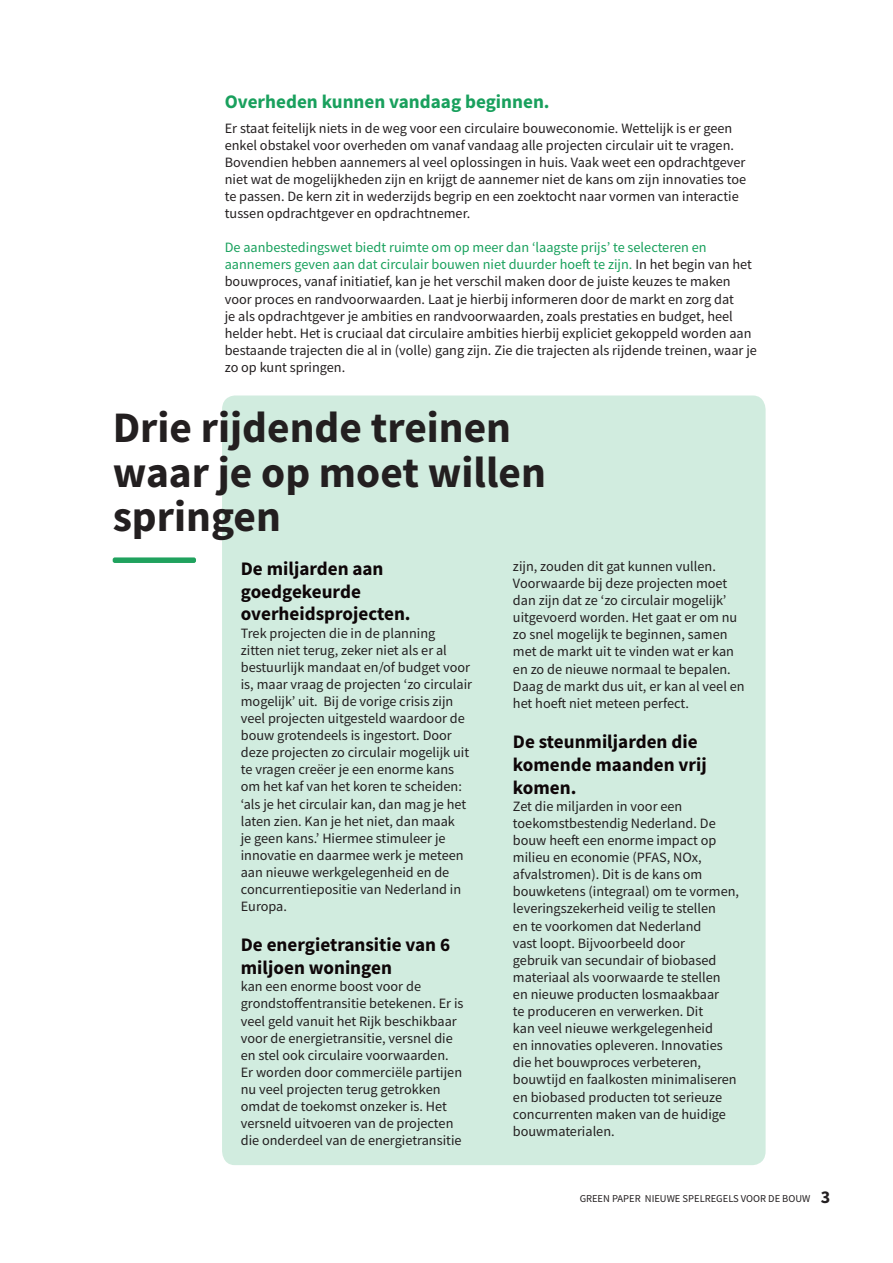
<style>
.page{position:relative;width:893px;height:1263px;background:#fff}
.page>*{position:absolute;margin:0;border:0;box-sizing:border-box;transform-origin:0 0}
.t1{font:700 43.5px/45px "Source Sans Pro";color:#231f20}
.t2{font:700 19.2px/23px "Source Sans Pro";color:#0e0608}
.t3{font:700 19.2px "Source Sans Pro";color:#19a05d}
.t4{font:14.25px/17.1px "Source Sans Pro";color:#231f20}
.t5{font:10.5px "Source Sans Pro";color:#231f20}
.s1{color:#19a15d}
.s2{font-weight:700;font-size:18px}
</style>
<div class="page">
<div style="left:222px;top:395px;width:544px;height:770px;background:#d1ecdf;border-radius:13px"></div>
<div style="left:113px;top:557px;width:83px;height:6px;background:#20a25e;border-radius:2px"></div>
<h2 class="t3" style="left:225px;top:89px;width:326px">Overheden kunnen vandaag beginnen.</h2>
<p class="t4" style="left:225px;top:119px;width:523px">Er staat feitelijk niets in de weg voor een circulaire bouweconomie. Wettelijk is er geen enkel obstakel voor overheden om vanaf vandaag alle projecten circulair uit te vragen.<br>Bovendien hebben aannemers al veel oplossingen in huis. Vaak weet een opdrachtgever niet wat de mogelijkheden zijn en krijgt de aannemer niet de kans om zijn innovaties toe te passen. De kern zit in wederzijds begrip en een zoektocht naar vormen van interactie tussen opdrachtgever en opdrachtnemer.</p>
<p class="t4" style="left:225px;top:239px;width:534px"><span class="s1">De aanbestedingswet biedt ruimte om op meer dan ‘laagste prijs’ te selecteren en aannemers geven aan dat circulair bouwen niet duurder hoeft te zijn.</span> In het begin van het bouwproces, vanaf initiatief, kan je het verschil maken door de juiste keuzes te maken voor proces en randvoorwaarden. Laat je hierbij informeren door de markt en zorg dat<br>je als opdrachtgever je ambities en randvoorwaarden, zoals prestaties en budget, heel helder hebt. Het is cruciaal dat circulaire ambities hierbij expliciet gekoppeld worden aan bestaande trajecten die al in (volle) gang zijn. Zie die trajecten als rijdende treinen, waar je zo op kunt springen.</p>
<h1 class="t1" style="left:113px;top:404px;width:435px">Drie rijdende treinen waar je op moet willen springen</h1>
<h2 class="t2" style="left:241px;top:556px;width:171px">De miljarden aan goedgekeurde overheidsprojecten.</h2>
<p class="t4" style="left:241px;top:624px;width:233px">Trek projecten die in de planning zitten niet terug, zeker niet als er al bestuurlijk mandaat en/of budget voor is, maar vraag de projecten ‘zo circulair mogelijk’ uit. Bij de vorige crisis zijn veel projecten uitgesteld waardoor de bouw grotendeels is ingestort. Door deze projecten zo circulair mogelijk uit te vragen creëer je een enorme kans om het kaf van het koren te scheiden: ‘als je het circulair kan, dan mag je het laten zien. Kan je het niet, dan maak<br>je geen kans.’ Hiermee stimuleer je innovatie en daarmee werk je meteen aan nieuwe werkgelegenheid en de concurrentiepositie van Nederland in Europa.</p>
<h2 class="t2" style="left:241px;top:933px;width:211px">De energietransitie van 6 miljoen woningen</h2>
<p class="t4" style="left:241px;top:978px;width:224px">kan een enorme boost voor de grondstoffentransitie betekenen. Er is veel geld vanuit het Rijk beschikbaar voor de energietransitie, versnel die en stel ook circulaire voorwaarden.<br>Er worden door commerciële partijen nu veel projecten terug getrokken omdat de toekomst onzeker is. Het versneld uitvoeren van de projecten die onderdeel van de energietransitie</p>
<p class="t4" style="left:513px;top:557px;width:233px">zijn, zouden dit gat kunnen vullen.<br>Voorwaarde bij deze projecten moet dan zijn dat ze ‘zo circulair mogelijk’ uitgevoerd worden. Het gaat er om nu zo snel mogelijk te beginnen, samen met de markt uit te vinden wat er kan en zo de nieuwe normaal te bepalen.<br>Daag de markt dus uit, er kan al veel en het hoeft niet meteen perfect.</p>
<h2 class="t2" style="left:513px;top:730px;width:195px">De steunmiljarden die komende maanden vrij komen.</h2>
<p class="t4" style="left:513px;top:797px;width:228px">Zet die miljarden in voor een toekomstbestendig Nederland. De bouw heeft een enorme impact op milieu en economie (PFAS, NOx, afvalstromen). Dit is de kans om bouwketens (integraal) om te vormen, leveringszekerheid veilig te stellen<br>en te voorkomen dat Nederland<br>vast loopt. Bijvoorbeeld door<br>gebruik van secundair of biobased materiaal als voorwaarde te stellen en nieuwe producten losmaakbaar<br>te produceren en verwerken. Dit<br>kan veel nieuwe werkgelegenheid<br>en innovaties opleveren. Innovaties die het bouwproces verbeteren, bouwtijd en faalkosten minimaliseren en biobased producten tot serieuze concurrenten maken van de huidige bouwmaterialen.</p>
<p class="t5" style="left:580px;top:1192px;width:252px">GREEN PAPER NIEUWE SPELREGELS VOOR DE BOUW <span class="s2">3</span></p>
</div>
